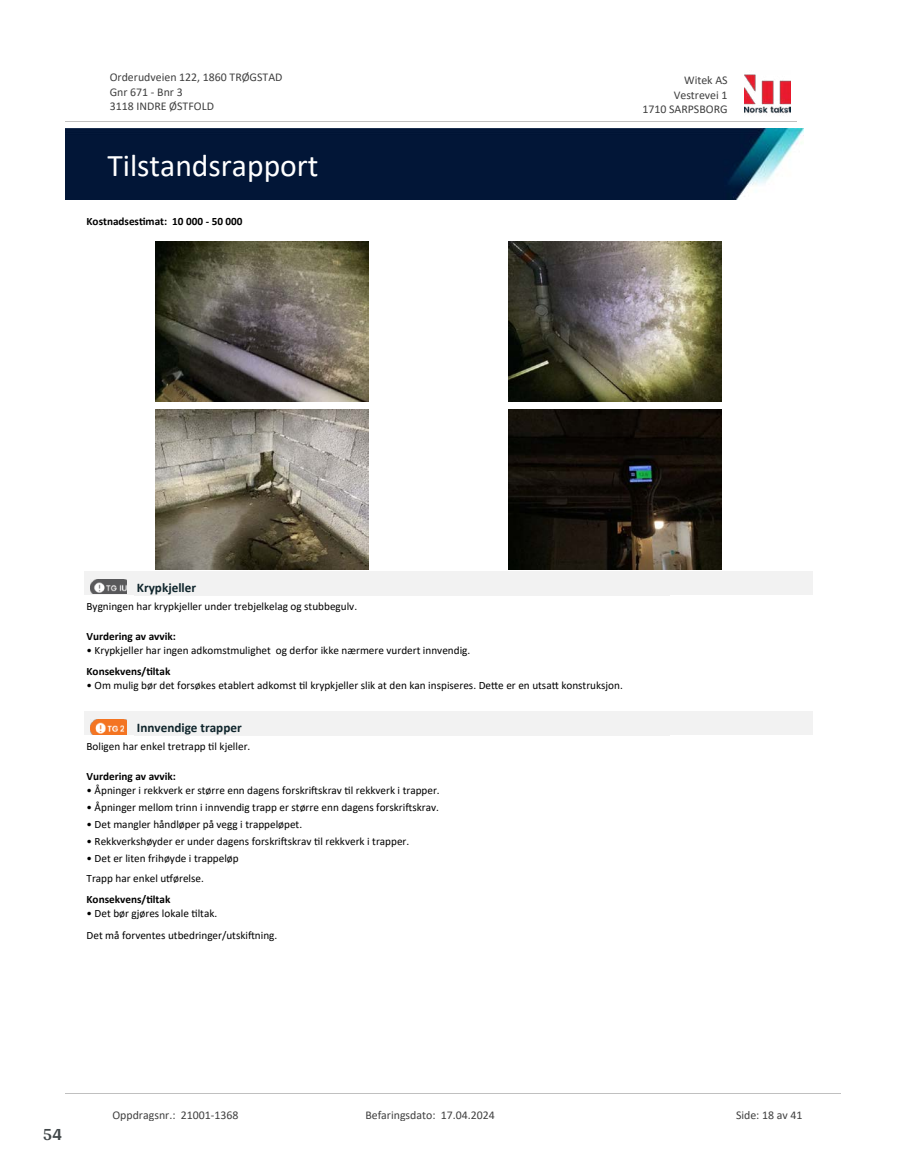
<style>
.page{position:relative;width:915px;height:1172px;background:#fff}
.page>*{position:absolute;margin:0;border:0;box-sizing:border-box;transform-origin:0 0}
.t1{font:31.65px "Calibri";color:#fff}
.t2{font:700 18px "Arya";color:#414749}
.t3{font:700 13.2px "Calibri";color:#0f252c}
.t4{font:11.85px/14.5px "Calibri";color:#404040}
.t5{font:11.25px/20.7px "Calibri";color:#000}
.t6{font:700 11.25px "Calibri";color:#000}
</style>
<div class="page">
<img style="left:155px;top:241px;width:213px;height:160px">
<img style="left:508px;top:241px;width:213px;height:160px">
<img style="left:155px;top:409px;width:213px;height:160px">
<img style="left:508px;top:409px;width:213px;height:160px">
<div style="left:84px;top:571px;width:728px;height:24px;background:#f2f2f2"></div>
<img style="left:91px;top:579px;width:35px;height:15px">
<div style="left:84px;top:711px;width:728px;height:24px;background:#f2f2f2"></div>
<img style="left:91px;top:719px;width:35px;height:15px">
<img style="left:744px;top:74px;width:46px;height:40px">
<hr style="left:65px;top:121px;width:731px;height:1px;background:#c0c0c0">
<img style="left:65px;top:129px;width:738px;height:71px">
<hr style="left:65px;top:1093px;width:775px;height:1px;background:#c0c0c0">
<p class="t4" style="left:110px;top:70px;width:174px">Orderudveien 122, 1860 TRØGSTAD<br>Gnr 671 - Bnr 3<br>3118 INDRE ØSTFOLD</p>
<p class="t4" style="left:684px;top:73px;width:45px">Witek AS</p>
<p class="t4" style="left:673px;top:87px;width:55px">Vestrevei 1</p>
<p class="t4" style="left:642px;top:102px;width:87px">1710 SARPSBORG</p>
<h1 class="t1" style="left:107px;top:143px;width:213px">Tilstandsrapport</h1>
<p class="t6" style="left:86px;top:214px;width:157px">Kostnadses琀椀mat: 10 000 - 50 000</p>
<p class="t3" style="left:137px;top:578px;width:61px">Krypkjeller</p>
<p class="t5" style="left:86px;top:595px;width:272px">Bygningen har krypkjeller under trebjelkelag og stubbegulv.</p>
<p class="t6" style="left:86px;top:628px;width:91px">Vurdering av avvik:</p>
<p class="t5" style="left:86px;top:640px;width:385px">• Krypkjeller har ingen adkomstmulighet og derfor ikke nærmere vurdert innvendig.</p>
<p class="t6" style="left:86px;top:663px;width:85px">Konsekvens/琀椀ltak</p>
<p class="t5" style="left:86px;top:675px;width:537px">• Om mulig bør det forsøkes etablert adkomst 琀椀l krypkjeller slik at den kan inspiseres. De琀琀e er en utsa琀琀 konstruksjon.</p>
<p class="t3" style="left:137px;top:718px;width:106px">Innvendige trapper</p>
<p class="t5" style="left:86px;top:736px;width:165px">Boligen har enkel tretrapp 琀椀l kjeller.</p>
<p class="t6" style="left:86px;top:768px;width:91px">Vurdering av avvik:</p>
<p class="t5" style="left:86px;top:780px;width:354px">• Åpninger i rekkverk er større enn dagens forskri昀琀skrav 琀椀l rekkverk i trapper.</p>
<p class="t5" style="left:86px;top:797px;width:354px">• Åpninger mellom trinn i innvendig trapp er større enn dagens forskri昀琀skrav.</p>
<p class="t5" style="left:86px;top:813px;width:217px">• Det mangler håndløper på vegg i trappeløpet.</p>
<p class="t5" style="left:86px;top:830px;width:324px">• Rekkverkshøyder er under dagens forskri昀琀skrav 琀椀l rekkverk i trapper.</p>
<p class="t5" style="left:86px;top:847px;width:154px">• Det er liten frihøyde i trappeløp<br>Trapp har enkel u琀昀ørelse.</p>
<p class="t6" style="left:86px;top:891px;width:85px">Konsekvens/琀椀ltak</p>
<p class="t5" style="left:86px;top:902px;width:192px;line-height:21.8px">• Det bør gjøres lokale 琀椀ltak.<br>Det må forventes utbedringer/utski昀琀ning.</p>
<h2 class="t2" style="left:43px;top:1123px;width:21px">54</h2>
<p class="t4" style="left:112px;top:1107px;width:127px">Oppdragsnr.: 21001-1368</p>
<p class="t4" style="left:365px;top:1107px;width:131px">Befaringsdato: 17.04.2024</p>
<p class="t4" style="left:735px;top:1107px;width:68px">Side: 18 av 41</p>
</div>
